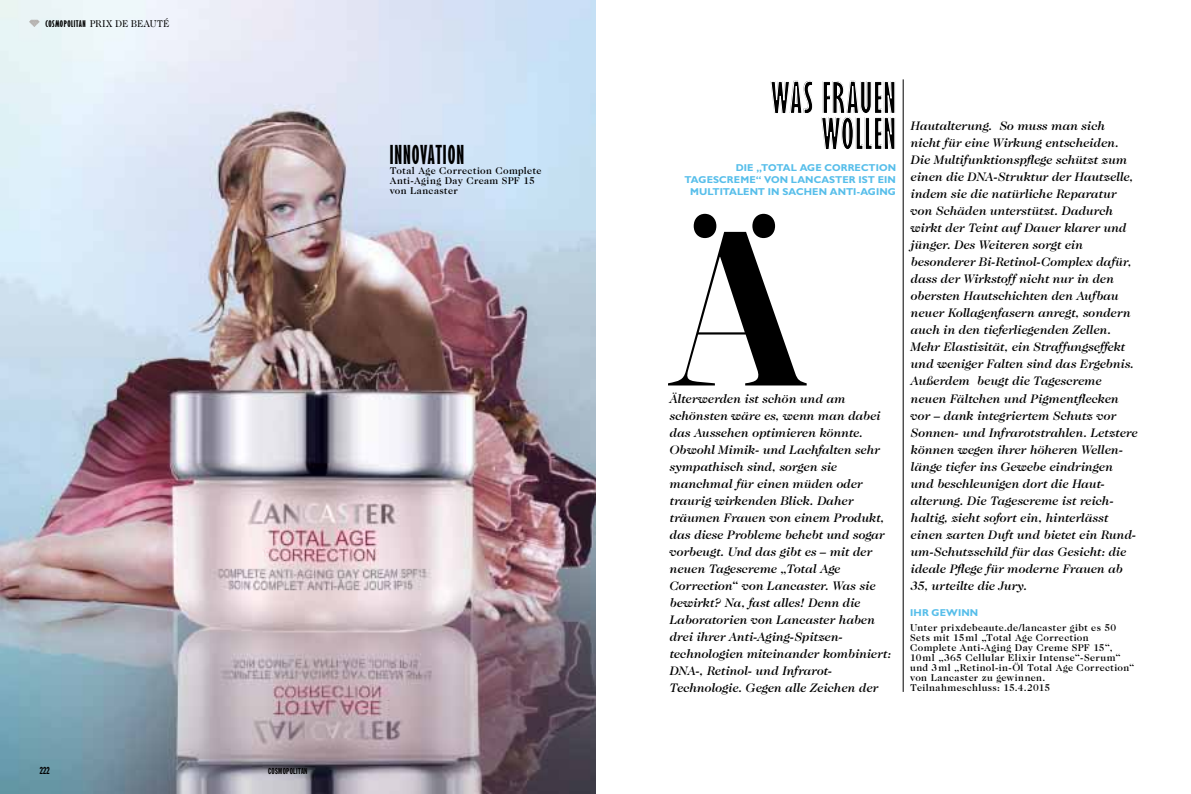
<style>
.page{position:relative;width:1191px;height:794px;background:#fff}
.page>*{position:absolute;margin:0;border:0;box-sizing:border-box;transform-origin:0 0}
.t1{font:800 217.8px "Acta Display";color:#000;scale:.93 1}
.t2{font:700 expanded 40px/36px "Gill Sans MT Pro";letter-spacing:.025em;color:#000;text-align:right}
.t3{font:700 expanded 24px "Gill Sans MT Pro";letter-spacing:.035em;color:#000}
.t4{font:italic 500 12.5px/17px "Caslon 224 Std";color:#000}
.t5{font:500 10px/10px "Caslon 224 Std";letter-spacing:.035em;color:#000}
.t6{font:700 10px/12px "Gill Sans MT Pro";letter-spacing:.01em;color:#57beea;text-align:right}
.t7{font:10px "Franklin Gothic Std Extra Cond";color:#000;scale:.9 1}
.t8{font:700 expanded 8.5px "Gill Sans MT Pro";letter-spacing:.045em;color:#000;scale:1.2 1}
.t9{font:8.5px "Franklin Gothic Std Extra Cond";letter-spacing:.045em;color:#000;scale:.9 1}
.s1{font-family:"Caslon 224 Std";font-weight:400;font-stretch:normal;font-size:10px}
</style>
<div class="page">
<div style="left:693px;top:214px;width:23px;height:24px;background:#000;border-radius:50%"></div>
<div style="left:752px;top:214px;width:23px;height:24px;background:#000;border-radius:50%"></div>
<img style="left:0;top:0;width:595px;height:794px">
<hr style="left:903px;top:79px;width:1px;height:613px;background:#000">
<svg style="left:29px;top:20px;width:11px;height:7px"></svg>
<p class="t8" style="left:45px;top:19px;width:105px">COSMOPOLITAN <span class="s1">PRIX DE BEAUTÉ</span></p>
<h3 class="t3" style="left:390px;top:141px;width:76px">INNOVATION</h3>
<p class="t5" style="left:390px;top:165px;width:153px">Total Age Correction Complete<br>Anti-Aging Day Cream SPF 15 von Lancaster</p>
<p class="t7" style="left:40px;top:765px;width:13px">222</p>
<p class="t9" style="left:268px;top:766px;width:45px">COSMOPOLITAN</p>
<h2 class="t2" style="left:770px;top:82px;width:127px">WAS FRAUEN<br>WOLLEN</h2>
<p class="t6" style="left:684px;top:162px;width:213px">DIE „TOTAL AGE CORRECTION<br>TAGESCREME“ VON LANCASTER IST EIN<br>MULTITALENT IN SACHEN ANTI-AGING</p>
<h1 class="t1" style="left:666px;top:179px;width:154px">A</h1>
<p class="t4" style="left:669px;top:389px;width:223px">Älterwerden ist schön und am schönsten wäre es, wenn man dabei das Aussehen optimieren könnte.<br>Obwohl Mimik- und Lachfalten sehr sympathisch sind, sorgen sie manchmal für einen müden oder traurig wirkenden Blick. Daher träumen Frauen von einem Produkt, das diese Probleme behebt und sogar vorbeugt. Und das gibt es – mit der neuen Tagescreme „Total Age<br>Correction“ von Lancaster. Was sie bewirkt? Na, fast alles! Denn die<br>Laboratorien von Lancaster haben drei ihrer Anti-Aging-Spitzen&shy;technologien miteinander kombiniert:<br>DNA-, Retinol- und Infrarot-<br>Technologie. Gegen alle Zeichen der</p>
<p class="t4" style="left:910px;top:117px;width:228px">Hautalterung. So muss man sich nicht für eine Wirkung entscheiden.<br>Die Multifunktionspflege schützt zum einen die DNA-Struktur der Hautzelle, indem sie die natürliche Reparatur von Schäden unterstützt. Dadurch wirkt der Teint auf Dauer klarer und jünger. Des Weiteren sorgt ein besonderer Bi-Retinol-Complex dafür, dass der Wirkstoff nicht nur in den obersten Hautschichten den Aufbau neuer Kollagenfasern anregt, sondern auch in den tieferliegenden Zellen.<br>Mehr Elastizität, ein Straffungseffekt und weniger Falten sind das Ergebnis.<br>Außerdem beugt die Tagescreme neuen Fältchen und Pigmentflecken vor – dank integriertem Schutz vor Sonnen- und Infrarotstrahlen. Letztere können wegen ihrer höheren Wellen&shy;länge tiefer ins Gewebe eindringen und beschleunigen dort die Haut&shy;alterung. Die Tagescreme ist reich&shy;haltig, zieht sofort ein, hinterlässt einen zarten Duft und bietet ein Rund&shy;um-Schutzschild für das Gesicht: die ideale Pflege für moderne Frauen ab 35, urteilte die Jury.</p>
<p class="t6" style="left:910px;top:606px;width:70px">IHR GEWINN</p>
<p class="t5" style="left:910px;top:622px;width:226px">Unter prixdebeaute.de/lancaster gibt es 50<br>Sets mit 15ml „Total Age Correction Complete Anti-Aging Day Creme SPF 15“, 10ml „365 Cellular Elixir Intense“-Serum“ und 3ml „Retinol-in-Öl Total Age Correction“ von Lancaster zu gewinnen.<br>Teilnahmeschluss: 15.4.2015</p>
</div>
